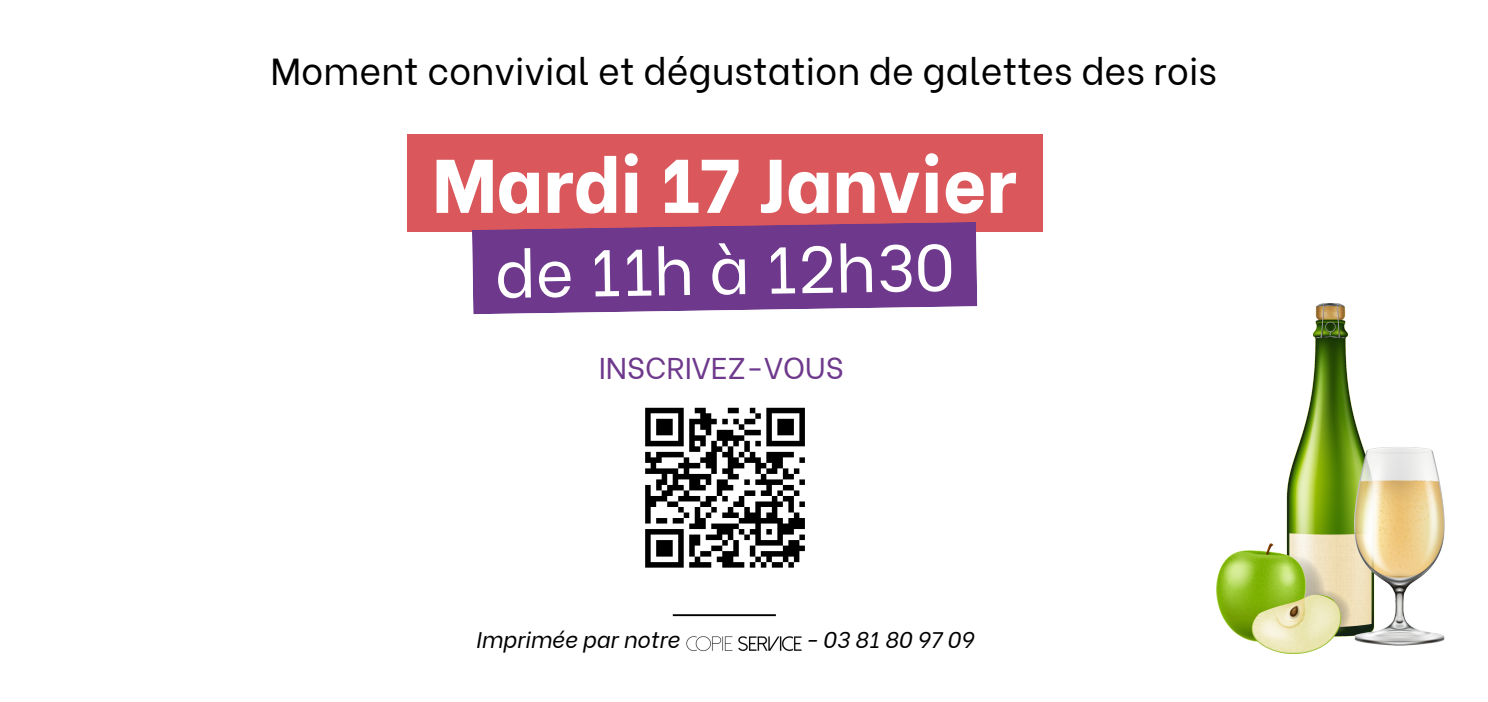
<style>
.page{position:relative;width:1488px;height:702px;background:#fff}
.page>*{position:absolute;margin:0;border:0;box-sizing:border-box;transform-origin:0 0}
.t1{font:800 75.75px "Be Vietnam";color:#fff}
.t2{font:65.75px "Be Vietnam";color:#fff}
.t3{font:37.5px "Be Vietnam";color:#000}
.t4{font:30px "Be Vietnam";color:#6e398c}
.t5{font:italic 22.5px "Be Vietnam";color:#000}
</style>
<div class="page">
<hr style="left:673px;top:614px;width:103px;height:1px;background:#000">
<div style="left:407px;top:134px;width:635px;height:97px;background:#da585c"></div>
<svg style="left:472px;top:222px;width:505px;height:92px;background:#79438e"></svg>
<img style="left:686px;top:636px;width:116px;height:16px">
<img style="left:1216px;top:303px;width:228px;height:350px">
<svg style="left:645px;top:407px;width:160px;height:161px"></svg>
<p class="t3" style="left:270px;top:40px;width:948px">Moment convivial et dégustation de galettes des rois</p>
<h1 class="t1" style="left:432px;top:122px;width:585px">Mardi 17 Janvier</h1>
<h2 class="t2" style="left:494px;top:219px;width:461px;rotate:-1deg">de 11h à 12h30</h2>
<p class="t4" style="left:598px;top:343px;width:246px">INSCRIVEZ-VOUS</p>
<p class="t5" style="left:475px;top:620px;width:205px">Imprimée par notre</p>
<p class="t5" style="left:803px;top:620px;width:171px">- 03 81 80 97 09</p>
</div>
